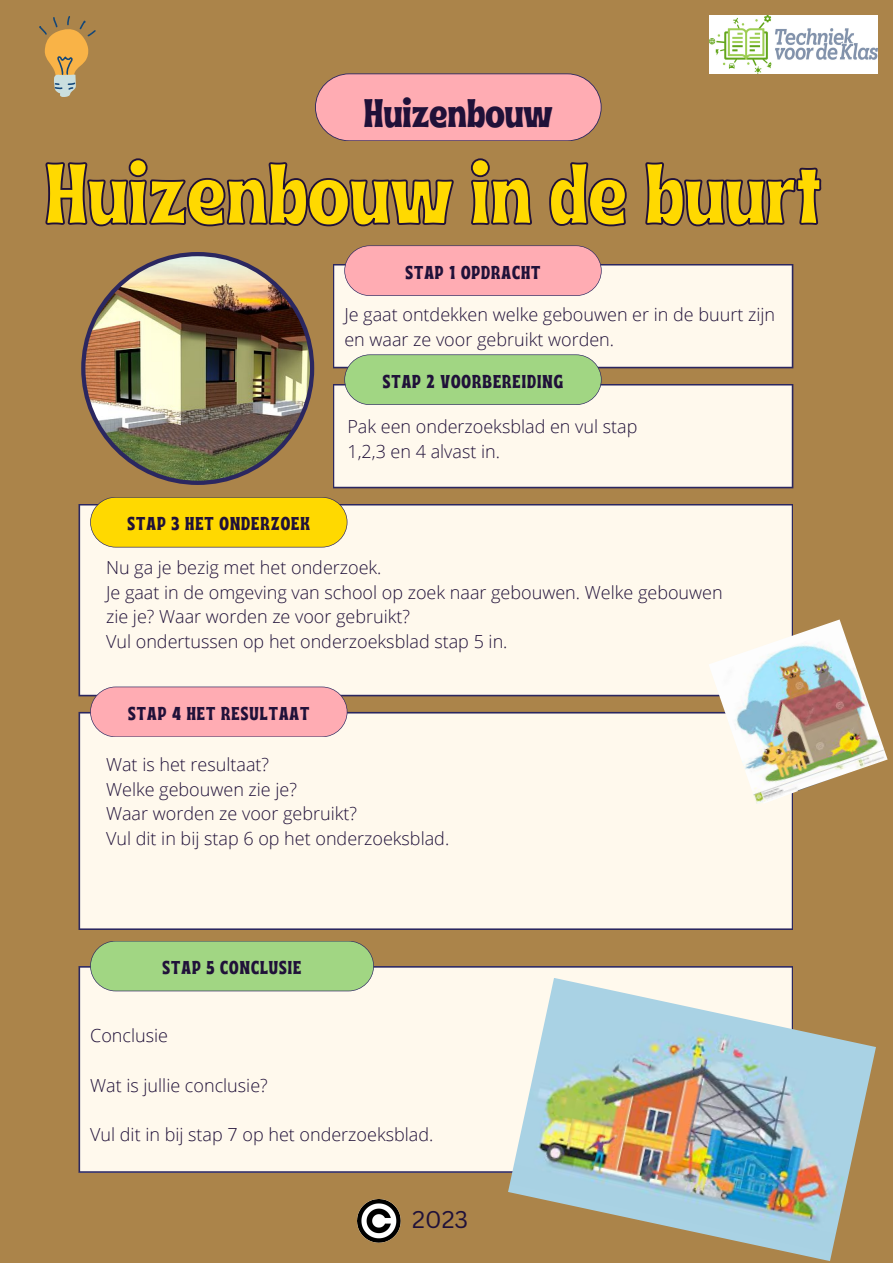
<style>
.page{position:relative;width:893px;height:1263px;background:#ab844a}
.page>*{position:absolute;margin:0;border:0;box-sizing:border-box;transform-origin:0 0}
.t1{font:86.18px "Ayr Tropika Island Int";color:#ffd900}
.t2{font:39.83px "Ayr Tropika Island Int";color:#201139}
.t3{font:23.55px "Canva Sans";color:#201139}
.t4{font:18.6px "Ayr Tropika Island Int";letter-spacing:.055em;color:#201139}
.t5{font:300 18px/24.8px "Open Sans";color:#201139}
</style>
<div class="page">
<div style="left:333px;top:264px;width:460px;height:104px;background:#fff9ed"></div>
<div style="left:333px;top:384px;width:460px;height:104px;background:#fff9ed"></div>
<div style="left:78px;top:966px;width:715px;height:207px;background:#fff9ed"></div>
<div style="left:78px;top:712px;width:715px;height:218px;background:#fff9ed"></div>
<div style="left:78px;top:504px;width:715px;height:192px;background:#fff9ed"></div>
<svg style="left:90px;top:497px;width:257px;height:50px;background:#f9d409"></svg>
<svg style="left:344px;top:245px;width:257px;height:51px;background:#f6a9af"></svg>
<svg style="left:344px;top:354px;width:257px;height:51px;background:#a2d287"></svg>
<svg style="left:90px;top:687px;width:257px;height:50px;background:#faabb2"></svg>
<svg style="left:90px;top:941px;width:284px;height:50px;background:#a0d183"></svg>
<svg style="left:45px;top:158px;width:777px;height:69px"></svg>
<svg style="left:315px;top:73px;width:286px;height:68px;background:#f4a6aa"></svg>
<svg style="left:39px;top:16px;width:57px;height:81px"></svg>
<img style="left:81px;top:252px;width:233px;height:233px">
<img style="left:708px;top:619px;width:179px;height:185px">
<img style="left:508px;top:978px;width:368px;height:283px">
<img style="left:709px;top:16px;width:168px;height:58px">
<img style="left:357px;top:1200px;width:43px;height:42px">
<h2 class="t2" style="left:364px;top:75px;width:190px">Huizenbouw</h2>
<h1 class="t1" style="left:45px;top:112px;width:778px">Huizenbouw in de buurt</h1>
<p class="t4" style="left:405px;top:254px;width:137px">STAP 1 OPDRACHT</p>
<p class="t5" style="left:344px;top:302px;width:432px">Je gaat ontdekken welke gebouwen er in de buurt zijn en waar ze voor gebruikt worden.</p>
<p class="t4" style="left:383px;top:364px;width:182px">STAP 2 VOORBEREIDING</p>
<p class="t4" style="left:128px;top:506px;width:184px">STAP 3 HET ONDERZOEK</p>
<p class="t5" style="left:347px;top:414px;width:291px">Pak een onderzoeksblad en vul stap<br>1,2,3 en 4 alvast in.</p>
<p class="t5" style="left:106px;top:554px;width:618px">Nu ga je bezig met het onderzoek.<br>Je gaat in de omgeving van school op zoek naar gebouwen. Welke gebouwen zie je? Waar worden ze voor gebruikt?<br>Vul ondertussen op het onderzoeksblad stap 5 in.</p>
<p class="t4" style="left:128px;top:696px;width:182px">STAP 4 HET RESULTAAT</p>
<p class="t5" style="left:106px;top:751px;width:345px">Wat is het resultaat?<br>Welke gebouwen zie je?<br>Waar worden ze voor gebruikt?<br>Vul dit in bij stap 6 op het onderzoeksblad.</p>
<p class="t4" style="left:163px;top:950px;width:140px">STAP 5 CONCLUSIE</p>
<p class="t5" style="left:90px;top:1023px;width:79px">Conclusie</p>
<p class="t5" style="left:90px;top:1072px;width:179px">Wat is jullie conclusie?</p>
<p class="t5" style="left:90px;top:1122px;width:345px">Vul dit in bij stap 7 op het onderzoeksblad.</p>
<h3 class="t3" style="left:412px;top:1203px;width:57px">2023</h3>
</div>
